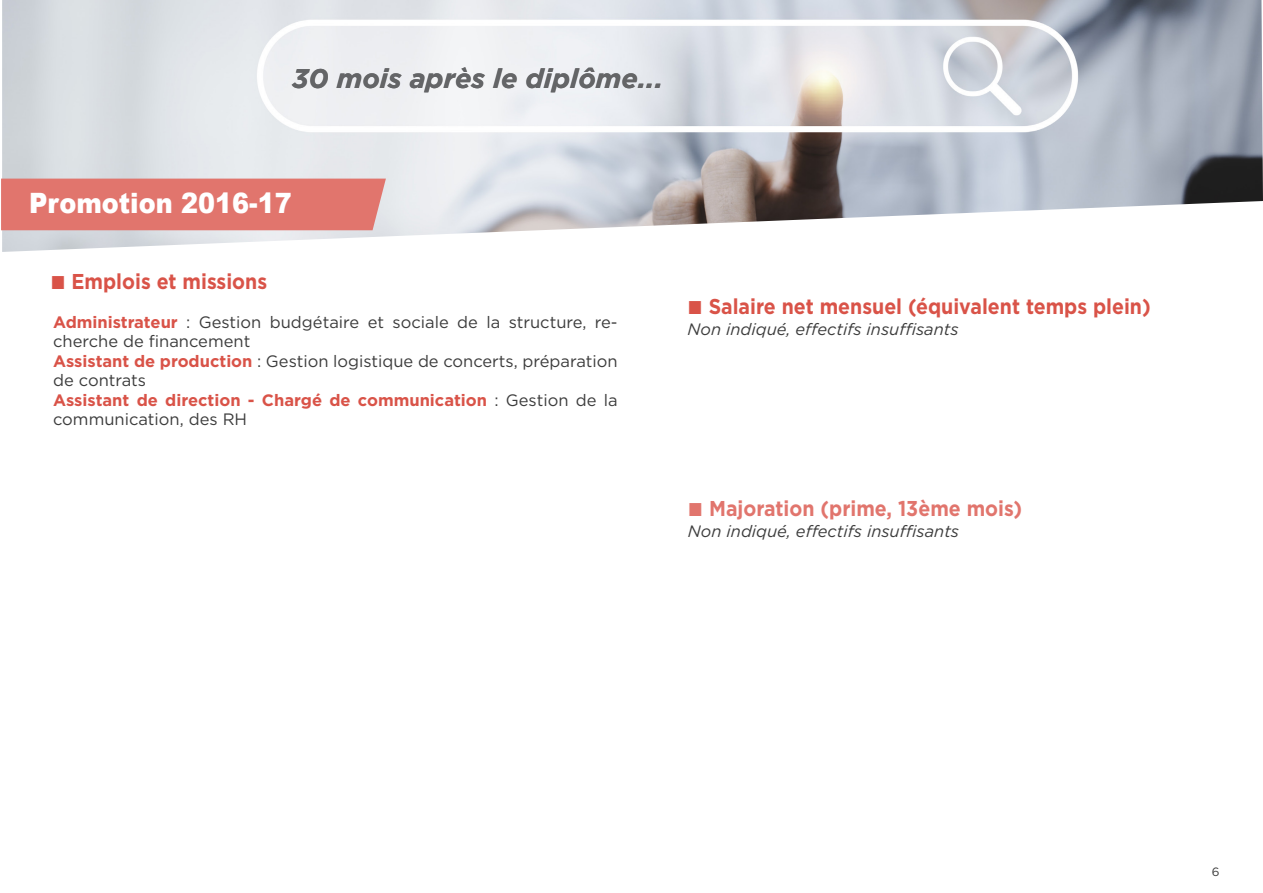
<style>
.page{position:relative;width:1263px;height:893px;background:#fff}
.page>*{position:absolute;margin:0;border:0;box-sizing:border-box;transform-origin:0 0}
.t1{font:900 28.05px "Arial";color:#fff;scale:.91 1}
.TITRE_ORANGE{font:italic 700 27px "Gotham";color:#646567}
.t2{font:700 21.45px "Gotham";color:#d95348;scale:.91 1}
.t3{font:700 21.45px "Gotham";color:#e1756d;scale:.91 1}
.EMPLOIS{font:16.5px/19.5px "Gotham";color:#3c3c3c}
.EMPLOIS-2{font:700 16.5px/19.5px "Gotham";color:#d95348}
.t4{font:italic 16.5px "Gotham";color:#3c3c3c}
.t5{font:12px "Gotham";color:#3c3c3c}
.s1{font-family:"Arial";font-weight:900;font-size:28.05px}
.s2{font-weight:700;color:#d95348}
.s3{font-weight:400;color:#3c3c3c}
</style>
<div class="page">
<img style="left:2px;top:0;width:1261px;height:252px">
<div style="left:1px;top:179px;width:385px;height:51px;background:#e1756d"></div>
<p class="TITRE_ORANGE" style="left:293px;top:60px;width:372px">30 mois après le diplôme...</p>
<p class="t1" style="left:29px;top:183px;width:290px">Promotion 2016-17</p>
<p class="t2" style="left:50px;top:268px;width:240px"><span class="s1">■</span> Emplois et missions</p>
<p class="EMPLOIS" style="left:53px;top:312px;width:566px"><span class="s2">Administrateur</span> : Gestion budgétaire et sociale de la structure, re&shy;cherche de financement</p>
<p class="EMPLOIS" style="left:53px;top:351px;width:566px"><span class="s2">Assistant de production</span> : Gestion logistique de concerts, préparation de contrats</p>
<p class="EMPLOIS-2" style="left:53px;top:390px;width:566px">Assistant de direction - Chargé de communication <span class="s3">: Gestion de la communication, des RH</span></p>
<p class="t2" style="left:687px;top:292px;width:511px"><span class="s1">■</span> Salaire net mensuel (équivalent temps plein)</p>
<p class="t4" style="left:687px;top:319px;width:273px">Non indiqué, effectifs insuffisants</p>
<p class="t3" style="left:688px;top:494px;width:369px"><span class="s1">■</span> Majoration (prime, 13ème mois)</p>
<p class="t4" style="left:688px;top:520px;width:273px">Non indiqué, effectifs insuffisants</p>
<p class="t5" style="left:1212px;top:864px;width:9px">6</p>
</div>
